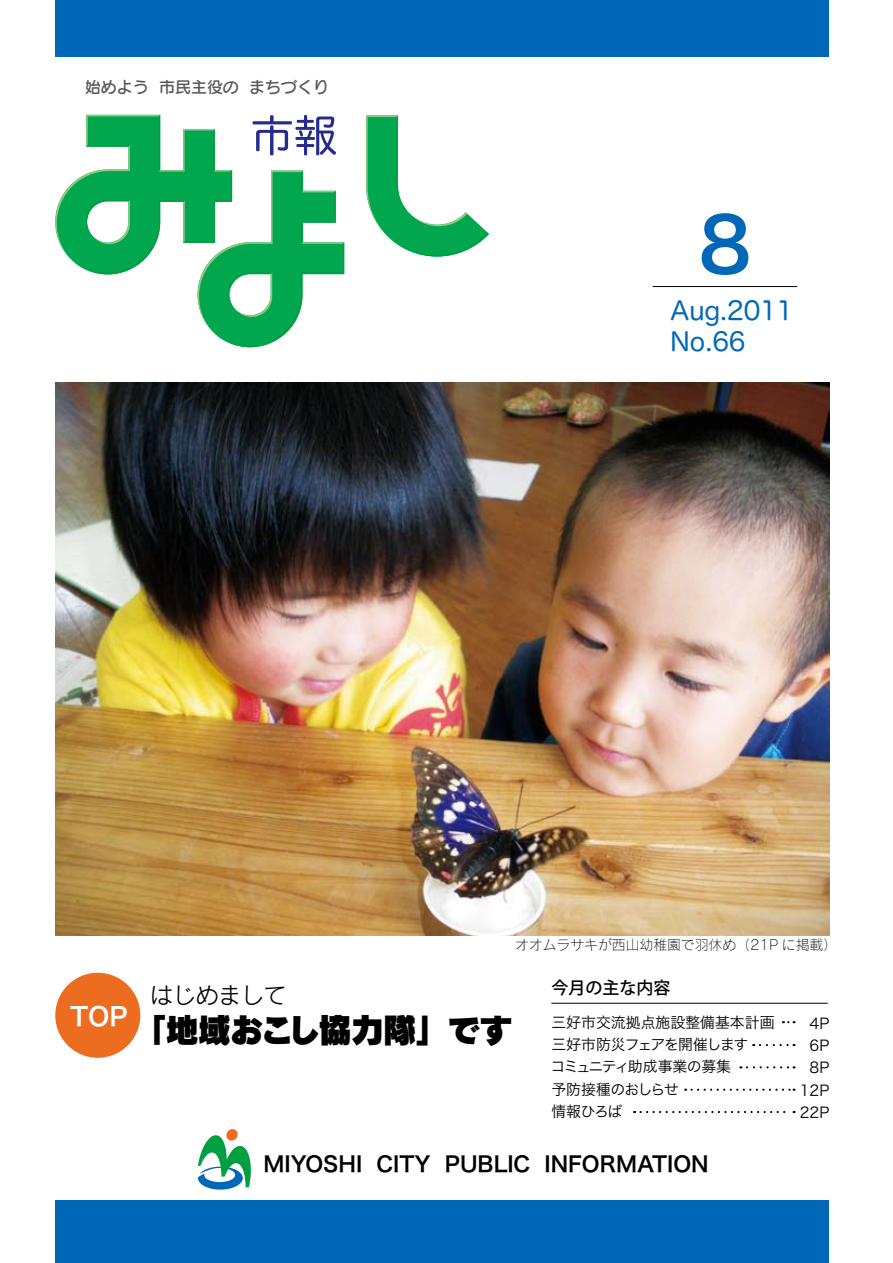
<style>
.page{position:relative;width:893px;height:1263px;background:#fff}
.page>*{position:absolute;margin:0;border:0;box-sizing:border-box;transform-origin:0 0}
.t1{font:74.4px "Hira Kaku Pro W6";color:#0068b6}
.t2{font:34.05px "Rodin Pro UB";letter-spacing:-.06em;color:#000}
.t3{font:25.5px/30.9px "Hira Maru Pro W4";letter-spacing:-.01em;color:#0068b6}
.t4{font:25.5px "Hira Kaku Pro W6";color:#fff}
.t5{font:23.4px "Rodin Pro M";letter-spacing:-.025em;color:#000}
.t6{font:21.3px "Hira Kaku Pro W6";color:#000}
.t7{font:500 16.95px "Koz Go Pro";color:#000}
.t8{font:15.9px "Seurat Pro DB";color:#595757}
.t9{font:14.85px/22.4px "Hira Kaku Pro W3";color:#000}
.t10{font:13.8px "Rodin Pro L";color:#000}
</style>
<div class="page">
<svg style="left:366px;top:115px;width:123px;height:142px"></svg>
<svg style="left:55px;top:115px;width:289px;height:232px"></svg>
<div style="left:55px;top:0;width:774px;height:56px;background:#0068b6"></div>
<div style="left:55px;top:1200px;width:774px;height:63px;background:#0068b6"></div>
<svg style="left:226px;top:1129px;width:12px;height:12px"></svg>
<svg style="left:198px;top:1131px;width:53px;height:58px"></svg>
<hr style="left:653px;top:286px;width:144px;height:1px;background:#000">
<div style="left:55px;top:973px;width:85px;height:85px;background:#ed6d20;border-radius:50%"></div>
<hr style="left:551px;top:1003px;width:277px;height:1px;background:#000">
<svg style="left:783px;top:1021px;width:12px;height:2px"></svg>
<svg style="left:747px;top:1066px;width:48px;height:2px"></svg>
<svg style="left:685px;top:1089px;width:110px;height:2px"></svg>
<svg style="left:634px;top:1111px;width:161px;height:2px"></svg>
<svg style="left:760px;top:1044px;width:35px;height:2px"></svg>
<img style="left:55px;top:383px;width:774px;height:552px">
<p class="t8" style="left:85px;top:77px;width:65px">始めよう</p>
<p class="t8" style="left:159px;top:77px;width:81px">市民主役の</p>
<p class="t8" style="left:249px;top:77px;width:81px">まちづくり</p>
<h1 class="t1" style="left:698px;top:177px;width:54px">8</h1>
<h3 class="t3" style="left:670px;top:294px;width:124px">Aug.2011<br>No.66</h3>
<p class="t10" style="left:515px;top:936px;width:323px">オオムラサキが西山幼稚園で羽休め（21P に掲載(</p>
<h3 class="t4" style="left:70px;top:993px;width:59px">TOP</h3>
<h3 class="t5" style="left:150px;top:980px;width:139px">はじめまして</h3>
<h2 class="t2" style="left:133px;top:1005px;width:382px">「地域おこし協力隊」です</h2>
<p class="t7" style="left:551px;top:977px;width:121px">今月の主な内容</p>
<p class="t9" style="left:550px;top:1010px;width:226px">三好市交流拠点施設整備基本計画三好市防災フェアを開催します<br>コミュニティ助成事業の募集<br>予防接種のおしらせ<br>情報ひろば</p>
<h3 class="t6" style="left:264px;top:1145px;width:100px">MIYOSHI</h3>
<h3 class="t6" style="left:376px;top:1145px;width:56px">CITY</h3>
<h3 class="t6" style="left:445px;top:1145px;width:87px">PUBLIC</h3>
<h3 class="t6" style="left:545px;top:1145px;width:166px">INFORMATION</h3>
<p class="t9" style="left:809px;top:1011px;width:21px">4P</p>
<p class="t9" style="left:800px;top:1033px;width:31px;text-align:right">6P<br>8P<br>12P<br>22P</p>
</div>
